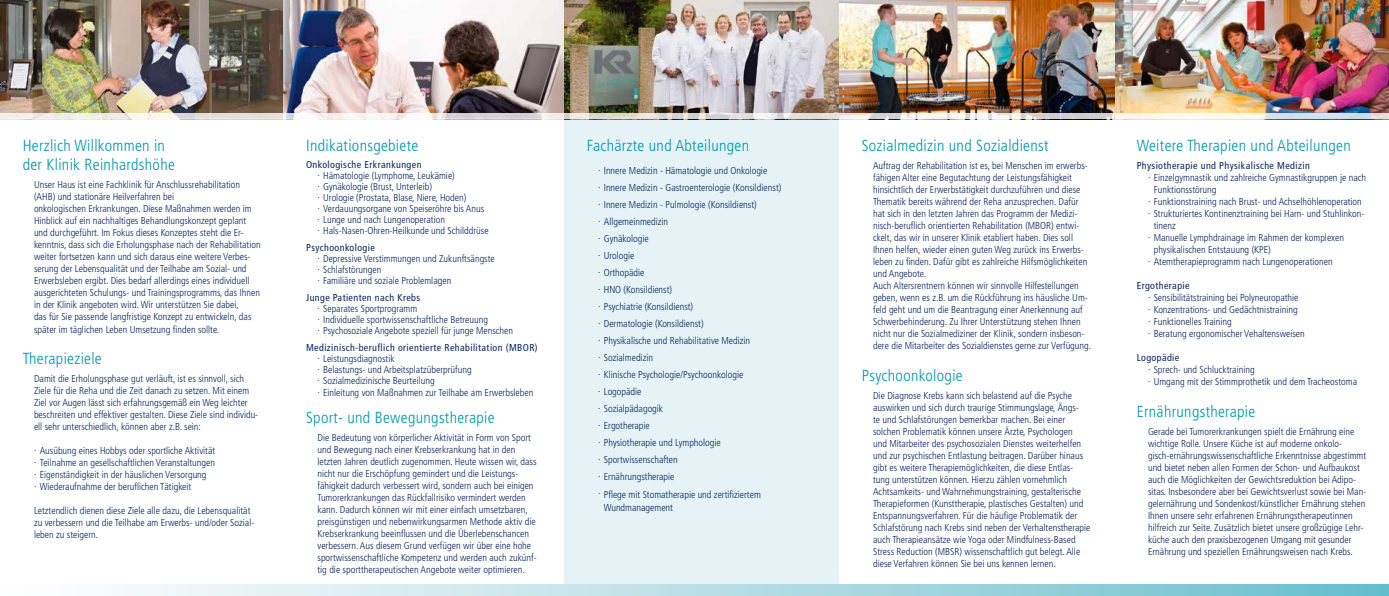
<style>
.page{position:relative;width:1389px;height:596px;background:#fff}
.page>*{position:absolute;margin:0;border:0;box-sizing:border-box;transform-origin:0 0}
.t1{font:300 condensed 16px/19.2px "Frutiger";letter-spacing:.02em;color:#0095ab}
.t2{font:300 condensed 10px/12px "Frutiger";color:#07265d}
.t3{font:condensed 10px "Frutiger";letter-spacing:.04em;color:#07265d}
</style>
<div class="page">
<div style="left:564px;top:119px;width:275px;height:465px;background:#e5f3f6"></div>
<img style="left:0;top:0;width:283px;height:113px">
<img style="left:283px;top:0;width:281px;height:113px">
<svg style="left:0;top:113px;width:283px;height:6px;background:#ede9e3"></svg>
<svg style="left:283px;top:113px;width:281px;height:6px"></svg>
<svg style="left:113px;top:584px;width:1276px;height:11px;background:#b1dce4"></svg>
<hr style="left:0;top:119px;width:573px;height:1px;background:#fff">
<img style="left:564px;top:0;width:275px;height:113px">
<svg style="left:564px;top:113px;width:275px;height:6px;background:#e2dfdb"></svg>
<img style="left:1114px;top:0;width:275px;height:113px">
<svg style="left:1114px;top:113px;width:275px;height:6px;background:#ebecea"></svg>
<img style="left:839px;top:0;width:275px;height:113px">
<svg style="left:839px;top:113px;width:275px;height:6px"></svg>
<h1 class="t1" style="left:23px;top:136px;width:154px">Herzlich Willkommen in der Klinik Reinhardshöhe</h1>
<p class="t2" style="left:34px;top:179px;width:228px">Unser Haus ist eine Fachklinik für Anschlussrehabilitation (AHB) und stationäre Heilverfahren bei<br>onkologischen Erkrankungen. Diese Maßnahmen werden im Hinblick auf ein nachhaltiges Behandlungskonzept geplant und durchgeführt. Im Fokus dieses Konzeptes steht die Er&shy;kenntnis, dass sich die Erholungsphase nach der Rehabilitation weiter fortsetzen kann und sich daraus eine weitere Verbes&shy;serung der Lebensqualität und der Teilhabe am Sozial- und Erwerbsleben ergibt. Dies bedarf allerdings eines individuell ausgerichteten Schulungs- und Trainingsprogramms, das Ihnen in der Klinik angeboten wird. Wir unterstützen Sie dabei,<br>das für Sie passende langfristige Konzept zu entwickeln, das später im täglichen Leben Umsetzung finden sollte.</p>
<h1 class="t1" style="left:23px;top:348px;width:81px">Therapieziele</h1>
<p class="t2" style="left:34px;top:372px;width:226px">Damit die Erholungsphase gut verläuft, ist es sinnvoll, sich Ziele für die Reha und die Zeit danach zu setzen. Mit einem Ziel vor Augen lässt sich erfahrungsgemäß ein Weg leichter beschreiten und effektiver gestalten. Diese Ziele sind individu&shy;ell sehr unterschiedlich, können aber z.B. sein:</p>
<p class="t2" style="left:34px;top:444px;width:183px">. Ausübung eines Hobbys oder sportliche Aktivität . Teilnahme an gesellschaftlichen Veranstaltungen . Eigenständigkeit in der häuslichen Versorgung<br>. Wiederaufnahme der beruflichen Tätigkeit</p>
<p class="t2" style="left:34px;top:504px;width:221px">Letztendlich dienen diese Ziele alle dazu, die Lebensqualität zu verbessern und die Teilhabe am Erwerbs- und/oder Sozial&shy;leben zu steigern.</p>
<h1 class="t1" style="left:306px;top:136px;width:114px">Indikationsgebiete</h1>
<p class="t3" style="left:306px;top:159px;width:117px">Onkologische Erkrankungen</p>
<p class="t2" style="left:317px;top:170px;width:173px;line-height:11px">. Hämatologie (Lymphome, Leukämie)<br>. Gynäkologie (Brust, Unterleib)<br>. Urologie (Prostata, Blase, Niere, Hoden)<br>. Verdauungsorgane von Speiseröhre bis Anus . Lunge und nach Lungenoperation<br>. Hals-Nasen-Ohren-Heilkunde und Schilddrüse</p>
<p class="t3" style="left:306px;top:242px;width:70px">Psychoonkologie</p>
<p class="t2" style="left:317px;top:253px;width:179px;line-height:11px">. Depressive Verstimmungen und Zukunftsängste . Schlafstörungen<br>. Familiäre und soziale Problemlagen</p>
<p class="t3" style="left:306px;top:292px;width:116px">Junge Patienten nach Krebs</p>
<p class="t2" style="left:317px;top:303px;width:197px;line-height:11px">. Separates Sportprogramm<br>. Individuelle sportwissenschaftliche Betreuung<br>. Psychosoziale Angebote speziell für junge Menschen</p>
<p class="t3" style="left:306px;top:342px;width:233px">Medizinisch-beruflich orientierte Rehabilitation (MBOR)</p>
<p class="t2" style="left:317px;top:353px;width:156px;line-height:11px">. Leistungsdiagnostik<br>. Belastungs- und Arbeitsplatzüberprüfung . Sozialmedizinische Beurteilung</p>
<p class="t2" style="left:317px;top:387px;width:217px">. Einleitung von Maßnahmen zur Teilhabe am Erwerbsleben</p>
<h1 class="t1" style="left:306px;top:407px;width:190px">Sport- und Bewegungstherapie</h1>
<p class="t2" style="left:317px;top:431px;width:221px">Die Bedeutung von körperlicher Aktivität in Form von Sport und Bewegung nach einer Krebserkrankung hat in den letzten Jahren deutlich zugenommen. Heute wissen wir, dass nicht nur die Erschöpfung gemindert und die Leistungs&shy;fähigkeit dadurch verbessert wird, sondern auch bei einigen Tumorerkrankungen das Rückfallrisiko vermindert werden kann. Dadurch können wir mit einer einfach umsetzbaren, preisgünstigen und nebenwirkungsarmen Methode aktiv die Krebserkrankung beeinflussen und die Überlebenschancen verbessern. Aus diesem Grund verfügen wir über eine hohe sportwissenschaftliche Kompetenz und werden auch zukünf&shy;tig die sporttherapeutischen Angebote weiter optimieren.</p>
<h1 class="t1" style="left:587px;top:136px;width:164px">Fachärzte und Abteilungen</h1>
<p class="t2" style="left:598px;top:162px;width:185px;line-height:17px">. Innere Medizin - Hämatologie und Onkologie<br>. Innere Medizin - Gastroenterologie (Konsildienst) . Innere Medizin - Pulmologie (Konsildienst)<br>. Allgemeinmedizin<br>. Gynäkologie<br>. Urologie<br>. Orthopädie<br>. HNO (Konsildienst)<br>. Psychiatrie (Konsildienst)<br>. Dermatologie (Konsildienst)<br>. Physikalische und Rehabilitative Medizin<br>. Sozialmedizin<br>. Klinische Psychologie/Psychoonkologie<br>. Logopädie<br>. Sozialpädagogik<br>. Ergotherapie<br>. Physiotherapie und Lymphologie<br>. Sportwissenschaften<br>. Ernährungstherapie<br>. Pflege mit Stomatherapie und zertifiziertem</p>
<p class="t2" style="left:604px;top:501px;width:71px">Wundmanagement</p>
<h1 class="t1" style="left:862px;top:136px;width:188px">Sozialmedizin und Sozialdienst</h1>
<p class="t2" style="left:873px;top:160px;width:220px">Auftrag der Rehabilitation ist es, bei Menschen im erwerbs&shy;fähigen Alter eine Begutachtung der Leistungsfähigkeit hinsichtlich der Erwerbstätigkeit durchzuführen und diese Thematik bereits während der Reha anzusprechen. Dafür hat sich in den letzten Jahren das Programm der Medizi&shy;nisch-beruflich orientierten Rehabilitation (MBOR) entwi&shy;ckelt, das wir in unserer Klinik etabliert haben. Dies soll Ihnen helfen, wieder einen guten Weg zurück ins Erwerbs&shy;leben zu finden. Dafür gibt es zahlreiche Hilfsmöglichkeiten und Angebote.<br>Auch Altersrentnern können wir sinnvolle Hilfestellungen geben, wenn es z.B. um die Rückführung ins häusliche Um&shy;feld geht und um die Beantragung einer Anerkennung auf Schwerbehinderung. Zu Ihrer Unterstützung stehen Ihnen nicht nur die Sozialmediziner der Klinik, sondern insbeson&shy;dere die Mitarbeiter des Sozialdienstes gerne zur Verfügung.</p>
<h1 class="t1" style="left:862px;top:365px;width:103px">Psychoonkologie</h1>
<p class="t2" style="left:873px;top:389px;width:219px">Die Diagnose Krebs kann sich belastend auf die Psyche auswirken und sich durch traurige Stimmungslage, Ängs-<br>te und Schlafstörungen bemerkbar machen. Bei einer solchen Problematik können unsere Ärzte, Psychologen<br>und Mitarbeiter des psychosozialen Dienstes weiterhelfen und zur psychischen Entlastung beitragen. Darüber hinaus gibt es weitere Therapiemöglichkeiten, die diese Entlas&shy;tung unterstützen können. Hierzu zählen vornehmlich Achtsamkeits- und Wahrnehmungstraining, gestalterische Therapieformen (Kunsttherapie, plastisches Gestalten) und Entspannungsverfahren. Für die häufige Problematik der Schlafstörung nach Krebs sind neben der Verhaltenstherapie auch Therapieansätze wie Yoga oder Mindfulness-Based Stress Reduction (MBSR) wissenschaftlich gut belegt. Alle diese Verfahren können Sie bei uns kennen lernen.</p>
<h1 class="t1" style="left:1137px;top:136px;width:216px">Weitere Therapien und Abteilungen</h1>
<p class="t3" style="left:1137px;top:160px;width:175px">Physiotherapie und Physikalische Medizin</p>
<p class="t2" style="left:1148px;top:172px;width:220px">. Einzelgymnastik und zahlreiche Gymnastikgruppen je nach</p>
<p class="t2" style="left:1154px;top:184px;width:64px">Funktionsstörung</p>
<p class="t2" style="left:1148px;top:196px;width:215px">. Funktionstraining nach Brust- und Achselhöhlenoperation</p>
<p class="t2" style="left:1148px;top:208px;width:218px">. Strukturiertes Kontinenztraining bei Harn- und Stuhlinkon-</p>
<p class="t2" style="left:1154px;top:220px;width:24px">tinenz</p>
<p class="t2" style="left:1148px;top:232px;width:197px">. Manuelle Lymphdrainage im Rahmen der komplexen</p>
<p class="t2" style="left:1154px;top:244px;width:119px">physikalischen Entstauung (KPE)</p>
<p class="t2" style="left:1148px;top:256px;width:186px">. Atemtherapieprogramm nach Lungenoperationen</p>
<p class="t3" style="left:1137px;top:280px;width:54px">Ergotherapie</p>
<p class="t2" style="left:1148px;top:292px;width:158px">. Sensibilitätstraining bei Polyneuropathie<br>. Konzentrations- und Gedächtnistraining<br>. Funktionelles Training<br>. Beratung ergonomischer Vehaltensweisen</p>
<p class="t3" style="left:1137px;top:352px;width:44px">Logopädie</p>
<p class="t2" style="left:1148px;top:364px;width:211px">. Sprech- und Schlucktraining<br>. Umgang mit der Stimmprothetik und dem Tracheostoma</p>
<h1 class="t1" style="left:1137px;top:401px;width:120px">Ernährungstherapie</h1>
<p class="t2" style="left:1148px;top:425px;width:220px">Gerade bei Tumorerkrankungen spielt die Ernährung eine wichtige Rolle. Unsere Küche ist auf moderne onkolo&shy;gisch-ernährungswissenschaftliche Erkenntnisse abgestimmt und bietet neben allen Formen der Schon- und Aufbaukost auch die Möglichkeiten der Gewichtsreduktion bei Adipo&shy;sitas. Insbesondere aber bei Gewichtsverlust sowie bei Man&shy;gelernährung und Sondenkost/künstlicher Ernährung stehen Ihnen unsere sehr erfahrenen Ernährungstherapeutinnen hilfreich zur Seite. Zusätzlich bietet unsere großzügige Lehr&shy;küche auch den praxisbezogenen Umgang mit gesunder Ernährung und speziellen Ernährungsweisen nach Krebs.</p>
</div>
